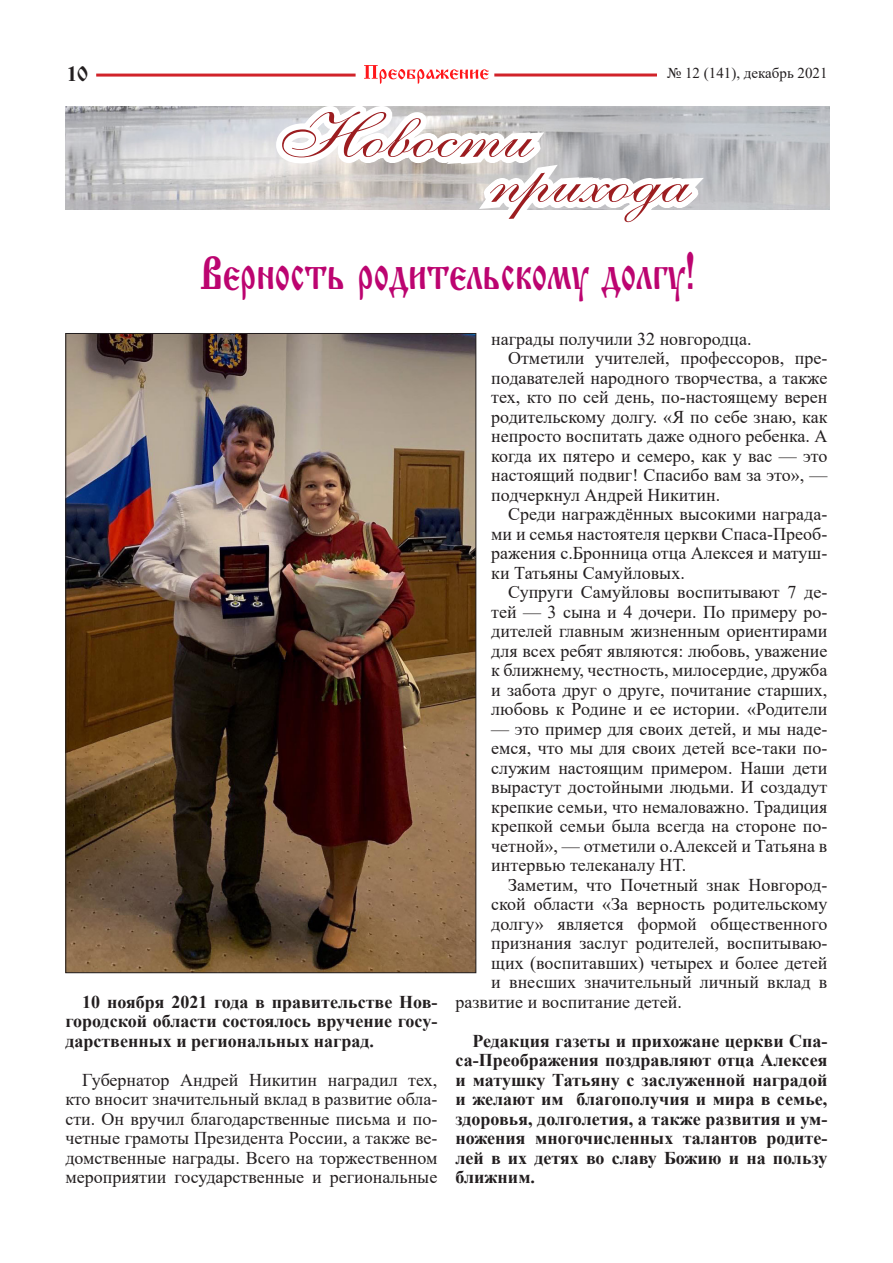
<style>
.page{position:relative;width:893px;height:1263px;background:#fff}
.page>*{position:absolute;margin:0;border:0;box-sizing:border-box;transform-origin:0 0}
.t1{font:64.5px "Anastasia Script";color:#9c1d20;scale:1.17 1}
.t2{font:46.8px "Izhitsa";color:#bc0470;scale:.75 1}
.t3{font:21px "Izhitsa C";color:#231f20}
.t4{font:18px/19.5px "Times New Roman";color:#231f20;text-align:justify}
.t5{font:700 18px/19.5px "Times New Roman";color:#231f20;text-align:justify}
.t6{font:15px "Times New Roman";color:#231f20}
</style>
<div class="page">
<svg style="left:364px;top:65px;width:125px;height:19px"></svg>
<hr style="left:96px;top:74px;width:260px;height:3px;background:#d1232a">
<hr style="left:494px;top:74px;width:163px;height:3px;background:#d1232a">
<img style="left:65px;top:107px;width:765px;height:103px">
<svg style="left:266px;top:106px;width:454px;height:245px"></svg>
<img style="left:67px;top:335px;width:407px;height:636px">
<p class="t3" style="left:67px;top:62px;width:22px">10</p>
<p class="t6" style="left:667px;top:62px;width:162px">№ 12 (141), декабрь 2021</p>
<h1 class="t1" style="left:269px;top:98px;width:216px">Новости</h1>
<h1 class="t1" style="left:478px;top:143px;width:173px">прихода</h1>
<h2 class="t2" style="left:200px;top:246px;width:661px">Верность родительскому долгу!</h2>
<p class="t5" style="left:65px;top:991px;width:374px;text-indent:17px">10 ноября 2021 года в правительстве Нов&shy;городской области состоялось вручение госу&shy;дарственных и региональных наград.</p>
<p class="t4" style="left:65px;top:1069px;width:374px;text-indent:17px">Губернатор Андрей Никитин наградил тех, кто вносит значительный вклад в развитие обла&shy;сти. Он вручил благодарственные письма и по&shy;четные грамоты Президента России, а также ве&shy;домственные награды. Всего на торжественном мероприятии государственные и региональные</p>
<p class="t4" style="left:491px;top:328px;width:262px">награды получили 32 новгородца.</p>
<p class="t4" style="left:508px;top:348px;width:321px">Отметили учителей, профессоров, пре-</p>
<p class="t4" style="left:491px;top:367px;width:338px">подавателей народного творчества, а также</p>
<p class="t4" style="left:491px;top:387px;width:338px">тех, кто по сей день, по-настоящему верен</p>
<p class="t4" style="left:491px;top:406px;width:338px">родительскому долгу. «Я по себе знаю, как</p>
<p class="t4" style="left:491px;top:426px;width:338px">непросто воспитать даже одного ребенка. А</p>
<p class="t4" style="left:491px;top:445px;width:338px">когда их пятеро и семеро, как у вас — это</p>
<p class="t4" style="left:491px;top:465px;width:338px">настоящий подвиг! Спасибо вам за это», —</p>
<p class="t4" style="left:491px;top:484px;width:230px">подчеркнул Андрей Никитин.</p>
<p class="t4" style="left:508px;top:504px;width:321px">Среди награждённых высокими награда-</p>
<p class="t4" style="left:491px;top:523px;width:338px">ми и семья настоятеля церкви Спаса-Преоб-</p>
<p class="t4" style="left:491px;top:543px;width:338px">ражения с.Бронница отца Алексея и матуш-</p>
<p class="t4" style="left:491px;top:562px;width:195px">ки Татьяны Самуйловых.</p>
<p class="t4" style="left:508px;top:582px;width:321px">Супруги Самуйловы воспитывают 7 де-</p>
<p class="t4" style="left:491px;top:601px;width:338px">тей — 3 сына и 4 дочери. По примеру ро-</p>
<p class="t4" style="left:491px;top:621px;width:338px">дителей главным жизненным ориентирами</p>
<p class="t4" style="left:491px;top:640px;width:338px">для всех ребят являются: любовь, уважение</p>
<p class="t4" style="left:491px;top:660px;width:338px">к ближнему, честность, милосердие, дружба</p>
<p class="t4" style="left:491px;top:679px;width:338px">и забота друг о друге, почитание старших,</p>
<p class="t4" style="left:491px;top:699px;width:338px">любовь к Родине и ее истории. «Родители</p>
<p class="t4" style="left:491px;top:718px;width:338px">— это пример для своих детей, и мы наде&shy;емся, что мы для своих детей все-таки по&shy;служим настоящим примером. Наши дети вырастут достойными людьми. И создадут крепкие семьи, что немаловажно. Традиция крепкой семьи была всегда на стороне по&shy;четной», — отметили о.Алексей и Татьяна в интервью телеканалу НТ.</p>
<p class="t4" style="left:508px;top:874px;width:321px">Заметим, что Почетный знак Новгород-</p>
<p class="t4" style="left:491px;top:894px;width:338px">ской области «За верность родительскому</p>
<p class="t4" style="left:491px;top:913px;width:338px">долгу» является формой общественного</p>
<p class="t4" style="left:491px;top:933px;width:338px">признания заслуг родителей, воспитываю-</p>
<p class="t4" style="left:491px;top:952px;width:338px">щих (воспитавших) четырех и более детей</p>
<p class="t4" style="left:491px;top:972px;width:338px">и внесших значительный личный вклад в</p>
<p class="t4" style="left:455px;top:991px;width:228px">развитие и воспитание детей.</p>
<p class="t5" style="left:455px;top:1030px;width:373px;text-indent:17px">Редакция газеты и прихожане церкви Спа&shy;са-Преображения поздравляют отца Алексея и матушку Татьяну с заслуженной наградой и желают им благополучия и мира в семье, здоровья, долголетия, а также развития и ум&shy;ножения многочисленных талантов родите&shy;лей в их детях во славу Божию и на пользу ближним.</p>
</div>
